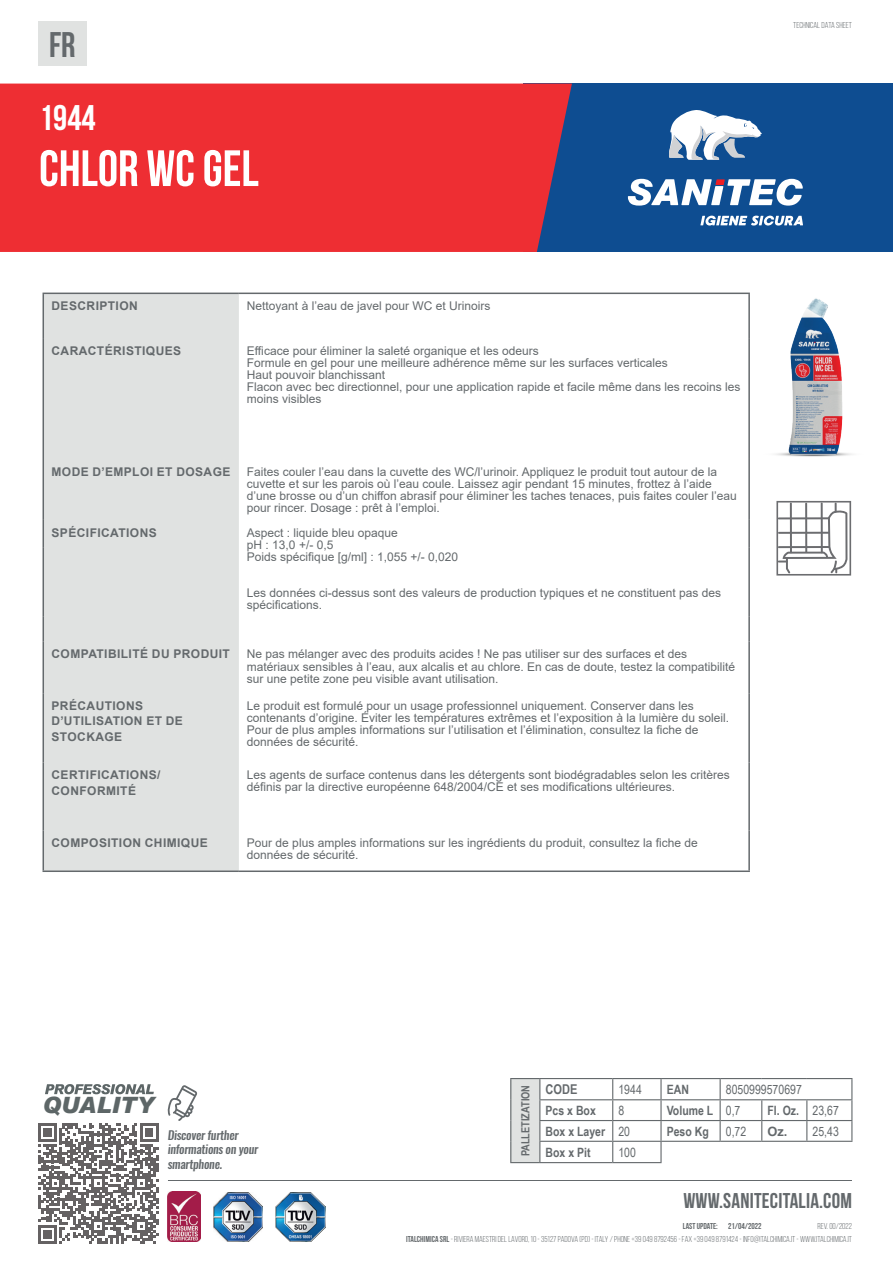
<style>
.page{position:relative;width:893px;height:1263px;background:#fff}
.page>*{position:absolute;margin:0;border:0;box-sizing:border-box;transform-origin:0 0}
.t1{font:700 51px "Bebas Neue";color:#fff}
.t2{font:700 35.7px "Bebas Neue";color:#fff}
.t3{font:700 35.7px "Bebas Neue";color:#64696c}
.t4{font:italic 900 22.5px "Arial";color:#5d6667}
.t5{font:700 21.3px "Bebas Neue";letter-spacing:.01em;color:#64696c}
.t6{font:700 13.5px "Arial Narrow";color:#64696c}
.t7{font:700 12.9px "Arial Narrow";color:#64696c}
.t8{font:12.9px "Arial Narrow";color:#64696c}
.t9{font:12px/12px "Arial";color:#64696c}
.t10{font:700 12px/15.5px "Arial";letter-spacing:.035em;color:#64696c}
.t11{font:italic 500 12px/14.4px "Oswald";letter-spacing:-.02em;color:#64696c}
.t12{font:700 11.25px "Arial Narrow";color:#64696c}
.t13{font:8.55px "Bebas Neue";color:#64696c}
.t14{font:700 8.55px "Bebas Neue";color:#64696c}
.s1{font-weight:400}
.s2{font-family:"Arial";font-weight:700}
.s3{font-weight:700}
</style>
<div class="page">
<hr style="left:168px;top:1180px;width:684px;height:1px;background:#64696c">
<svg style="left:167px;top:1085px;width:30px;height:36px"></svg>
<img style="left:276px;top:1192px;width:49px;height:50px">
<img style="left:213px;top:1192px;width:50px;height:50px">
<img style="left:168px;top:1192px;width:32px;height:50px">
<svg style="left:38px;top:1123px;width:121px;height:120px"></svg>
<div style="left:523px;top:84px;width:370px;height:168px;background:#0e4d91"></div>
<svg style="left:628px;top:179px;width:175px;height:27px"></svg>
<svg style="left:669px;top:110px;width:93px;height:50px"></svg>
<svg style="left:700px;top:216px;width:103px;height:10px"></svg>
<svg style="left:45px;top:1084px;width:109px;height:10px"></svg>
<div style="left:38px;top:21px;width:49px;height:45px;background:#e0e2e1"></div>
<div style="left:44px;top:294px;width:195px;height:576px;background:#e0e2e1"></div>
<hr style="left:43px;top:293px;width:196px;height:1px;background:#64696c">
<hr style="left:43px;top:294px;width:1px;height:44px;background:#64696c">
<hr style="left:239px;top:293px;width:511px;height:1px;background:#64696c">
<hr style="left:748px;top:294px;width:2px;height:44px;background:#64696c">
<hr style="left:43px;top:338px;width:1px;height:121px;background:#64696c">
<hr style="left:43px;top:459px;width:1px;height:61px;background:#64696c">
<hr style="left:748px;top:459px;width:2px;height:61px;background:#64696c">
<svg style="left:43px;top:520px;width:1px;height:27px"></svg>
<hr style="left:748px;top:520px;width:2px;height:27px;background:#64696c">
<hr style="left:43px;top:547px;width:1px;height:70px;background:#64696c">
<hr style="left:748px;top:547px;width:2px;height:70px;background:#64696c">
<svg style="left:43px;top:617px;width:1px;height:25px"></svg>
<hr style="left:748px;top:617px;width:2px;height:25px;background:#64696c">
<hr style="left:43px;top:642px;width:1px;height:51px;background:#64696c">
<hr style="left:748px;top:642px;width:2px;height:51px;background:#64696c">
<hr style="left:43px;top:693px;width:1px;height:69px;background:#64696c">
<hr style="left:748px;top:693px;width:2px;height:69px;background:#64696c">
<hr style="left:43px;top:762px;width:1px;height:68px;background:#64696c">
<hr style="left:748px;top:762px;width:2px;height:68px;background:#64696c">
<hr style="left:43px;top:830px;width:1px;height:40px;background:#64696c">
<hr style="left:748px;top:830px;width:2px;height:40px;background:#64696c">
<hr style="left:43px;top:870px;width:196px;height:2px;background:#64696c">
<hr style="left:239px;top:870px;width:511px;height:2px;background:#64696c">
<div style="left:0;top:84px;width:572px;height:168px;background:#ee2e33"></div>
<img style="left:748px;top:295px;width:104px;height:168px">
<svg style="left:776px;top:501px;width:75px;height:74px"></svg>
<div style="left:511px;top:1078px;width:29px;height:84px;background:#e0e2e1"></div>
<hr style="left:510px;top:1162px;width:30px;height:1px;background:#64696c">
<svg style="left:612px;top:1079px;width:1px;height:83px"></svg>
<hr style="left:660px;top:1142px;width:2px;height:20px;background:#64696c">
<hr style="left:660px;top:1079px;width:2px;height:20px;background:#64696c">
<hr style="left:660px;top:1100px;width:2px;height:20px;background:#64696c">
<hr style="left:660px;top:1121px;width:2px;height:20px;background:#64696c">
<svg style="left:720px;top:1079px;width:1px;height:62px"></svg>
<svg style="left:539px;top:1079px;width:1px;height:83px"></svg>
<svg style="left:761px;top:1100px;width:1px;height:41px"></svg>
<svg style="left:806px;top:1100px;width:1px;height:41px"></svg>
<hr style="left:510px;top:1078px;width:30px;height:1px;background:#64696c">
<svg style="left:510px;top:1079px;width:1px;height:83px"></svg>
<hr style="left:540px;top:1078px;width:73px;height:1px;background:#64696c">
<hr style="left:613px;top:1078px;width:48px;height:1px;background:#64696c">
<hr style="left:661px;top:1078px;width:59px;height:1px;background:#64696c">
<hr style="left:720px;top:1078px;width:42px;height:1px;background:#64696c">
<hr style="left:762px;top:1078px;width:45px;height:1px;background:#64696c">
<hr style="left:807px;top:1078px;width:45px;height:1px;background:#64696c">
<hr style="left:539px;top:1099px;width:74px;height:1px;background:#64696c">
<hr style="left:613px;top:1099px;width:48px;height:1px;background:#64696c">
<hr style="left:661px;top:1099px;width:59px;height:1px;background:#64696c">
<hr style="left:720px;top:1099px;width:42px;height:1px;background:#64696c">
<hr style="left:762px;top:1099px;width:45px;height:1px;background:#64696c">
<hr style="left:807px;top:1099px;width:45px;height:1px;background:#64696c">
<hr style="left:539px;top:1120px;width:74px;height:1px;background:#64696c">
<hr style="left:613px;top:1120px;width:48px;height:1px;background:#64696c">
<hr style="left:661px;top:1120px;width:59px;height:1px;background:#64696c">
<hr style="left:720px;top:1120px;width:42px;height:1px;background:#64696c">
<hr style="left:762px;top:1120px;width:45px;height:1px;background:#64696c">
<hr style="left:807px;top:1120px;width:45px;height:1px;background:#64696c">
<svg style="left:851px;top:1079px;width:1px;height:62px"></svg>
<hr style="left:539px;top:1141px;width:74px;height:1px;background:#64696c">
<hr style="left:613px;top:1141px;width:48px;height:1px;background:#64696c">
<hr style="left:661px;top:1141px;width:59px;height:1px;background:#64696c">
<hr style="left:720px;top:1141px;width:42px;height:1px;background:#64696c">
<hr style="left:762px;top:1141px;width:45px;height:1px;background:#64696c">
<hr style="left:807px;top:1141px;width:45px;height:1px;background:#64696c">
<hr style="left:540px;top:1162px;width:73px;height:1px;background:#64696c">
<hr style="left:613px;top:1162px;width:49px;height:1px;background:#64696c">
<h2 class="t3" style="left:49px;top:25px;width:28px">FR</h2>
<h2 class="t2" style="left:39px;top:98px;width:58px">1944</h2>
<h1 class="t1" style="left:39px;top:140px;width:221px">CHLOR WC GEL</h1>
<p class="t10" style="left:52px;top:298px;width:88px">DESCRIPTION</p>
<p class="t9" style="left:247px;top:300px;width:245px">Nettoyant à l’eau de javel pour WC et Urinoirs</p>
<p class="t10" style="left:52px;top:343px;width:131px">CARACTÉRISTIQUES</p>
<p class="t9" style="left:247px;top:345px;width:495px">Efficace pour éliminer la saleté organique et les odeurs<br>Formule en gel pour une meilleure adhérence même sur les surfaces verticales<br>Haut pouvoir blanchissant<br>Flacon avec bec directionnel, pour une application rapide et facile même dans les recoins les moins visibles</p>
<p class="t10" style="left:52px;top:464px;width:180px">MODE D’EMPLOI ET DOSAGE</p>
<p class="t9" style="left:247px;top:465px;width:491px">Faites couler l’eau dans la cuvette des WC/l’urinoir. Appliquez le produit tout autour de la cuvette et sur les parois où l’eau coule. Laissez agir pendant 15 minutes, frottez à l’aide d’une brosse ou d’un chiffon abrasif pour éliminer les taches tenaces, puis faites couler l’eau pour rincer. Dosage : prêt à l’emploi.</p>
<p class="t10" style="left:52px;top:525px;width:107px">SPÉCIFICATIONS</p>
<p class="t9" style="left:247px;top:526px;width:213px">Aspect : liquide bleu opaque<br>pH : 13,0 +/- 0,5<br>Poids spécifique [g/ml] : 1,055 +/- 0,020</p>
<p class="t9" style="left:247px;top:586px;width:476px">Les données ci-dessus sont des valeurs de production typiques et ne constituent pas des spécifications.</p>
<p class="t10" style="left:52px;top:647px;width:180px">COMPATIBILITÉ DU PRODUIT</p>
<p class="t9" style="left:247px;top:648px;width:490px">Ne pas mélanger avec des produits acides ! Ne pas utiliser sur des surfaces et des matériaux sensibles à l’eau, aux alcalis et au chlore. En cas de doute, testez la compatibilité sur une petite zone peu visible avant utilisation.</p>
<p class="t10" style="left:52px;top:698px;width:133px">PRÉCAUTIONS<br>D’UTILISATION ET DE<br>STOCKAGE</p>
<p class="t9" style="left:247px;top:700px;width:484px">Le produit est formulé pour un usage professionnel uniquement. Conserver dans les contenants d’origine. Éviter les températures extrêmes et l’exposition à la lumière du soleil.<br>Pour de plus amples informations sur l’utilisation et l’élimination, consultez la fiche de données de sécurité.</p>
<p class="t10" style="left:52px;top:767px;width:110px">CERTIFICATIONS/<br>CONFORMITÉ</p>
<p class="t9" style="left:247px;top:769px;width:484px">Les agents de surface contenus dans les détergents sont biodégradables selon les critères définis par la directive européenne 648/2004/CE et ses modifications ultérieures.</p>
<p class="t10" style="left:52px;top:835px;width:158px">COMPOSITION CHIMIQUE</p>
<p class="t9" style="left:247px;top:837px;width:452px">Pour de plus amples informations sur les ingrédients du produit, consultez la fiche de données de sécurité.</p>
<p class="t13" style="left:793px;top:20px;width:60px">TECHNICAL DATA SHEET</p>
<h3 class="t4" style="left:43px;top:1091px;width:113px">QUALITY</h3>
<p class="t11" style="left:168px;top:1128px;width:92px">Discover further informations on your smartphone.</p>
<p class="t12" style="left:517px;top:1156px;width:73px;rotate:-90deg">PALLETIZATION</p>
<p class="t6" style="left:546px;top:1079px;width:33px">CODE</p>
<p class="t8" style="left:618px;top:1080px;width:25px">1944</p>
<p class="t7" style="left:667px;top:1079px;width:24px">EAN</p>
<p class="t8" style="left:726px;top:1080px;width:78px">8050999570697</p>
<p class="t7" style="left:546px;top:1100px;width:52px">Pcs x Box</p>
<p class="t8" style="left:618px;top:1101px;width:7px">8</p>
<p class="t7" style="left:667px;top:1100px;width:75px">Volume L <span class="s1">0,7</span></p>
<p class="t7" style="left:767px;top:1100px;width:73px">Fl. Oz. <span class="s1">23,67</span></p>
<p class="t7" style="left:546px;top:1121px;width:86px">Box x Layer <span class="s1">20</span></p>
<p class="t7" style="left:667px;top:1121px;width:44px">Peso Kg</p>
<p class="t8" style="left:726px;top:1121px;width:22px">0,72</p>
<p class="t8" style="left:767px;top:1121px;width:73px"><span class="s2">Oz.</span> 25,43</p>
<p class="t7" style="left:546px;top:1142px;width:47px">Box x Pit</p>
<p class="t8" style="left:618px;top:1142px;width:19px">100</p>
<h3 class="t5" style="left:683px;top:1189px;width:170px">WWW.SANITECITALIA.COM</h3>
<p class="t13" style="left:406px;top:1234px;width:447px"><span class="s3">ITALCHIMICA SRL</span> - RIVIERA MAESTRI DEL LAVORO, 10 - 35127 PADOVA (PD) - ITALY / PHONE +39 049 8792456 - FAX +39 049 8791424 - INFO@ITALCHIMICA.IT - WWW.ITALCHIMICA.IT</p>
<p class="t14" style="left:683px;top:1221px;width:36px">LAST UPDATE:</p>
<p class="t14" style="left:728px;top:1221px;width:35px">21/04/2022</p>
<p class="t13" style="left:817px;top:1221px;width:36px">REV. 00/2022</p>
</div>
